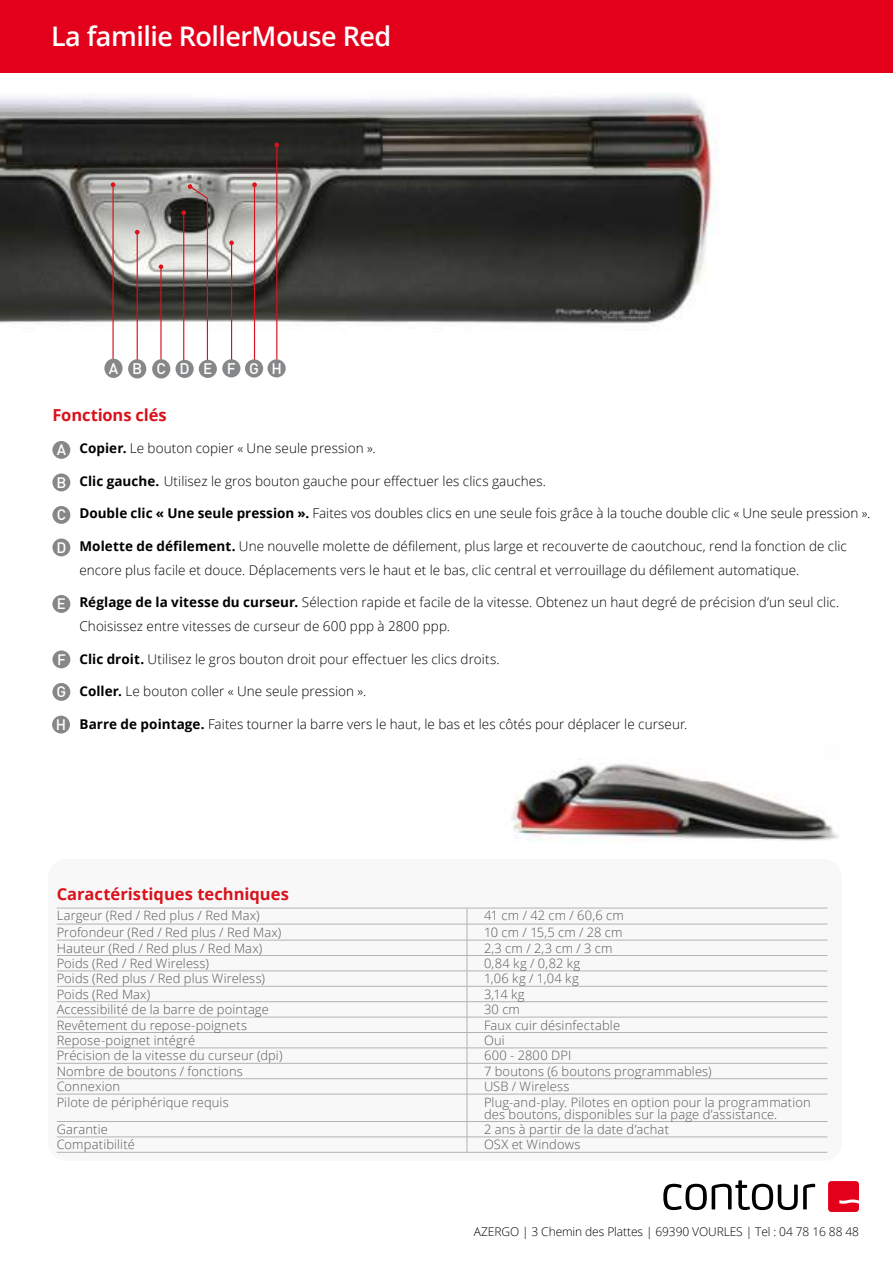
<style>
.page{position:relative;width:893px;height:1263px;background:#fff}
.page>*{position:absolute;margin:0;border:0;box-sizing:border-box;transform-origin:0 0}
.t1{font:600 27px "Open Sans";letter-spacing:-.02em;color:#fff}
.t2{font:700 16.5px "Open Sans";color:#d9121b}
.t3{font:500 15.15px "DINOT";letter-spacing:.89em;color:#fff}
.t4{font:300 13.5px/24px "Open Sans";letter-spacing:.005em;color:#000}
.t5{font:300 12.9px/12px "Open Sans";letter-spacing:.01em;color:#58585a}
.t6{font:300 12px "Open Sans";letter-spacing:-.01em;color:#000}
.s1{font-family:"DINOT";font-weight:500;font-size:15px;color:#fff}
.s2{font-weight:700}
</style>
<div class="page">
<div style="left:0;top:0;width:893px;height:72px;background:#e2001a"></div>
<svg style="left:663px;top:1180px;width:152px;height:30px"></svg>
<svg style="left:828px;top:1181px;width:31px;height:31px"></svg>
<img style="left:511px;top:764px;width:328px;height:77px">
<img style="left:0;top:94px;width:719px;height:260px">
<hr style="left:137px;top:232px;width:1px;height:136px;background:#d9121b">
<svg style="left:135px;top:230px;width:5px;height:4px"></svg>
<svg style="left:187px;top:184px;width:23px;height:16px"></svg>
<hr style="left:160px;top:267px;width:2px;height:93px;background:#d9121b">
<svg style="left:159px;top:264px;width:4px;height:5px"></svg>
<hr style="left:183px;top:213px;width:1px;height:155px;background:#d9121b">
<svg style="left:181px;top:210px;width:5px;height:5px"></svg>
<hr style="left:254px;top:185px;width:1px;height:183px;background:#d9121b">
<svg style="left:252px;top:182px;width:5px;height:5px"></svg>
<hr style="left:207px;top:198px;width:1px;height:169px;background:#d9121b">
<hr style="left:276px;top:145px;width:1px;height:215px;background:#d9121b">
<svg style="left:274px;top:143px;width:5px;height:4px"></svg>
<hr style="left:112px;top:185px;width:2px;height:175px;background:#d9121b">
<svg style="left:111px;top:182px;width:4px;height:5px"></svg>
<hr style="left:231px;top:243px;width:1px;height:125px;background:#d9121b">
<svg style="left:229px;top:240px;width:5px;height:5px"></svg>
<div style="left:104px;top:359px;width:19px;height:19px;background:#868789;border-radius:50%"></div>
<div style="left:199px;top:360px;width:18px;height:18px;background:#868789;border-radius:50%"></div>
<div style="left:176px;top:360px;width:18px;height:18px;background:#868789;border-radius:50%"></div>
<div style="left:245px;top:359px;width:18px;height:18px;background:#868789;border-radius:50%"></div>
<div style="left:222px;top:359px;width:18px;height:18px;background:#868789;border-radius:50%"></div>
<div style="left:128px;top:359px;width:18px;height:19px;background:#868789;border-radius:50%"></div>
<div style="left:152px;top:359px;width:18px;height:19px;background:#868789;border-radius:50%"></div>
<div style="left:268px;top:359px;width:18px;height:18px;background:#868789;border-radius:50%"></div>
<div style="left:48px;top:859px;width:794px;height:302px;background:#f8f8f8;border-radius:18px"></div>
<svg style="left:57px;top:907px;width:770px;height:245px"></svg>
<hr style="left:57px;top:908px;width:410px;height:1px;background:#b1b2b4">
<hr style="left:467px;top:908px;width:360px;height:1px;background:#b1b2b4">
<hr style="left:57px;top:924px;width:410px;height:1px;background:#b1b2b4">
<hr style="left:467px;top:924px;width:360px;height:1px;background:#b1b2b4">
<hr style="left:57px;top:940px;width:410px;height:1px;background:#b1b2b4">
<hr style="left:467px;top:940px;width:360px;height:1px;background:#b1b2b4">
<hr style="left:57px;top:955px;width:410px;height:1px;background:#b1b2b4">
<hr style="left:467px;top:955px;width:360px;height:1px;background:#b1b2b4">
<hr style="left:57px;top:971px;width:410px;height:1px;background:#b1b2b4">
<hr style="left:467px;top:971px;width:360px;height:1px;background:#b1b2b4">
<hr style="left:57px;top:986px;width:410px;height:1px;background:#b1b2b4">
<hr style="left:467px;top:986px;width:360px;height:1px;background:#b1b2b4">
<hr style="left:57px;top:1001px;width:410px;height:1px;background:#b1b2b4">
<hr style="left:467px;top:1001px;width:360px;height:1px;background:#b1b2b4">
<hr style="left:57px;top:1017px;width:410px;height:1px;background:#b1b2b4">
<hr style="left:467px;top:1017px;width:360px;height:1px;background:#b1b2b4">
<hr style="left:57px;top:1032px;width:410px;height:1px;background:#b1b2b4">
<hr style="left:467px;top:1032px;width:360px;height:1px;background:#b1b2b4">
<hr style="left:57px;top:1048px;width:410px;height:1px;background:#b1b2b4">
<hr style="left:467px;top:1048px;width:360px;height:1px;background:#b1b2b4">
<hr style="left:57px;top:1063px;width:410px;height:1px;background:#b1b2b4">
<hr style="left:467px;top:1063px;width:360px;height:1px;background:#b1b2b4">
<hr style="left:57px;top:1078px;width:410px;height:1px;background:#b1b2b4">
<hr style="left:467px;top:1078px;width:360px;height:1px;background:#b1b2b4">
<hr style="left:57px;top:1094px;width:410px;height:1px;background:#b1b2b4">
<hr style="left:467px;top:1094px;width:360px;height:1px;background:#b1b2b4">
<hr style="left:57px;top:1121px;width:410px;height:1px;background:#b1b2b4">
<hr style="left:467px;top:1121px;width:360px;height:1px;background:#b1b2b4">
<hr style="left:57px;top:1137px;width:410px;height:1px;background:#b1b2b4">
<hr style="left:467px;top:1137px;width:360px;height:1px;background:#b1b2b4">
<hr style="left:57px;top:1152px;width:410px;height:1px;background:#b1b2b4">
<hr style="left:467px;top:1152px;width:360px;height:1px;background:#b1b2b4">
<svg style="left:467px;top:908px;width:1px;height:244px"></svg>
<div style="left:52px;top:441px;width:18px;height:18px;background:#868789;border-radius:50%"></div>
<div style="left:52px;top:473px;width:18px;height:18px;background:#868789;border-radius:50%"></div>
<div style="left:52px;top:506px;width:18px;height:18px;background:#868789;border-radius:50%"></div>
<div style="left:52px;top:538px;width:18px;height:18px;background:#868789;border-radius:50%"></div>
<div style="left:52px;top:595px;width:18px;height:18px;background:#868789;border-radius:50%"></div>
<div style="left:52px;top:650px;width:18px;height:18px;background:#868789;border-radius:50%"></div>
<div style="left:52px;top:683px;width:18px;height:18px;background:#868789;border-radius:50%"></div>
<div style="left:52px;top:716px;width:18px;height:17px;background:#868789;border-radius:50%"></div>
<h1 class="t1" style="left:51px;top:26px;width:342px">La familie RollerMouse Red</h1>
<p class="t3" style="left:109px;top:360px;width:175px">ABCDEFGH</p>
<p class="t2" style="left:52px;top:408px;width:116px">Fonctions clés</p>
<p class="t4" style="left:57px;top:436px;width:321px"><span class="s1">A</span> <span class="s2">Copier.</span> Le bouton copier « Une seule pression ».</p>
<p class="t4" style="left:56px;top:469px;width:491px"><span class="s1">B</span> <span class="s2">Clic gauche.</span> Utilisez le gros bouton gauche pour effectuer les clics gauches.</p>
<p class="t4" style="left:57px;top:501px;width:815px"><span class="s1">C</span> <span class="s2">Double clic « Une seule pression ».</span> Faites vos doubles clics en une seule fois grâce à la touche double clic « Une seule pression ».</p>
<p class="t4" style="left:79px;top:534px;width:769px;text-indent:-23px"><span class="s1">D</span> <span class="s2">Molette de défilement.</span> Une nouvelle molette de défilement, plus large et recouverte de caoutchouc, rend la fonction de clic encore plus facile et douce. Déplacements vers le haut et le bas, clic central et verrouillage du défilement automatique.</p>
<p class="t4" style="left:79px;top:590px;width:761px;text-indent:-23px"><span class="s1">E</span> <span class="s2">Réglage de la vitesse du curseur.</span> Sélection rapide et facile de la vitesse. Obtenez un haut degré de précision d’un seul clic.<br>Choisissez entre vitesses de curseur de 600 ppp à 2800 ppp.</p>
<p class="t4" style="left:57px;top:647px;width:444px"><span class="s1">F</span> <span class="s2">Clic droit.</span> Utilisez le gros bouton droit pour effectuer les clics droits.</p>
<p class="t4" style="left:57px;top:679px;width:311px"><span class="s1">G</span> <span class="s2">Coller.</span> Le bouton coller « Une seule pression ».</p>
<p class="t4" style="left:56px;top:712px;width:633px"><span class="s1">H</span> <span class="s2">Barre de pointage.</span> Faites tourner la barre vers le haut, le bas et les côtés pour déplacer le curseur.</p>
<p class="t2" style="left:57px;top:887px;width:234px">Caractéristiques techniques</p>
<p class="t5" style="left:57px;top:909px;width:205px">Largeur (Red / Red plus / Red Max)</p>
<p class="t5" style="left:484px;top:909px;width:141px">41 cm / 42 cm / 60,6 cm</p>
<p class="t5" style="left:57px;top:925px;width:226px">Profondeur (Red / Red plus / Red Max)</p>
<p class="t5" style="left:484px;top:925px;width:140px">10 cm / 15,5 cm / 28 cm</p>
<p class="t5" style="left:57px;top:941px;width:207px">Hauteur (Red / Red plus / Red Max)</p>
<p class="t5" style="left:484px;top:941px;width:130px">2,3 cm / 2,3 cm / 3 cm</p>
<p class="t5" style="left:57px;top:957px;width:154px">Poids (Red / Red Wireless)</p>
<p class="t5" style="left:484px;top:957px;width:98px">0,84 kg / 0,82 kg</p>
<p class="t5" style="left:57px;top:972px;width:210px">Poids (Red plus / Red plus Wireless)</p>
<p class="t5" style="left:484px;top:972px;width:96px">1,06 kg / 1,04 kg</p>
<p class="t5" style="left:57px;top:988px;width:95px">Poids (Red Max)</p>
<p class="t5" style="left:484px;top:988px;width:42px">3,14 kg</p>
<p class="t5" style="left:57px;top:1003px;width:214px">Accessibilité de la barre de pointage</p>
<p class="t5" style="left:484px;top:1003px;width:38px">30 cm</p>
<p class="t5" style="left:57px;top:1020px;width:192px">Revêtement du repose-poignets</p>
<p class="t5" style="left:484px;top:1018px;width:138px">Faux cuir désinfectable</p>
<p class="t5" style="left:57px;top:1035px;width:140px">Repose-poignet intégré</p>
<p class="t5" style="left:484px;top:1035px;width:22px">Oui</p>
<p class="t5" style="left:57px;top:1049px;width:227px">Précision de la vitesse du curseur (dpi)</p>
<p class="t5" style="left:484px;top:1049px;width:89px">600 - 2800 DPI</p>
<p class="t5" style="left:57px;top:1066px;width:188px">Nombre de boutons / fonctions</p>
<p class="t5" style="left:484px;top:1065px;width:229px">7 boutons (6 boutons programmables)</p>
<p class="t5" style="left:57px;top:1080px;width:65px">Connexion</p>
<p class="t5" style="left:484px;top:1080px;width:87px">USB / Wireless</p>
<p class="t5" style="left:57px;top:1095px;width:174px">Pilote de périphérique requis</p>
<p class="t5" style="left:484px;top:1095px;width:328px">Plug-and-play. Pilotes en option pour la programmation des boutons, disponibles sur la page d’assistance.</p>
<p class="t5" style="left:57px;top:1123px;width:53px">Garantie</p>
<p class="t5" style="left:484px;top:1123px;width:186px">2 ans à partir de la date d’achat</p>
<p class="t5" style="left:57px;top:1140px;width:80px">Compatibilité</p>
<p class="t5" style="left:484px;top:1138px;width:98px">OSX et Windows</p>
<p class="t6" style="left:474px;top:1223px;width:387px">AZERGO | 3 Chemin des Plattes | 69390 VOURLES | Tel : 04 78 16 88 48</p>
</div>
